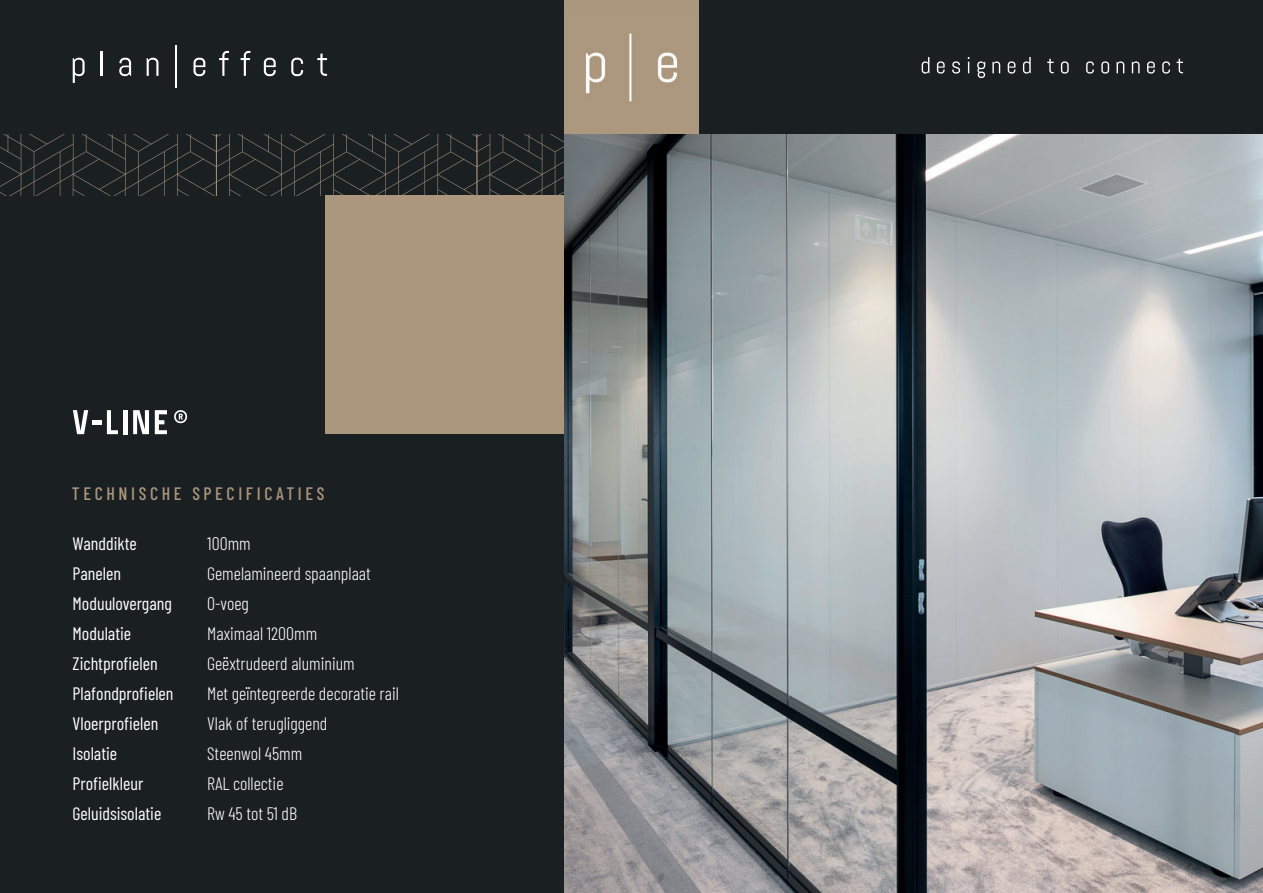
<style>
.page{position:relative;width:1263px;height:893px;background:#1a1f22}
.page>*{position:absolute;margin:0;border:0;box-sizing:border-box;transform-origin:0 0}
.t1{font:300 18px "Barlow Condensed";color:#fff}
.t2{font:18px "Barlow Condensed";color:#fff}
.t3{font:500 18px "Barlow Condensed";letter-spacing:.2em;color:#ab977e}
</style>
<div class="page">
<div style="left:325px;top:195px;width:239px;height:239px;background:#ab977e"></div>
<svg style="left:0;top:134px;width:564px;height:61px"></svg>
<hr style="left:477px;top:134px;width:1px;height:61px;background:#ab977e">
<div style="left:564px;top:13px;width:135px;height:121px;background:#ac977f"></div>
<svg style="left:73px;top:58px;width:12px;height:25px"></svg>
<hr style="left:101px;top:51px;width:2px;height:25px;background:#fff">
<svg style="left:119px;top:58px;width:12px;height:18px"></svg>
<svg style="left:147px;top:58px;width:11px;height:18px"></svg>
<svg style="left:193px;top:58px;width:12px;height:18px"></svg>
<svg style="left:219px;top:51px;width:10px;height:25px"></svg>
<svg style="left:241px;top:51px;width:9px;height:25px"></svg>
<svg style="left:264px;top:58px;width:12px;height:18px"></svg>
<svg style="left:291px;top:58px;width:12px;height:18px"></svg>
<svg style="left:317px;top:53px;width:10px;height:23px"></svg>
<hr style="left:176px;top:46px;width:1px;height:42px;background:#fff">
<svg style="left:937px;top:61px;width:8px;height:13px"></svg>
<svg style="left:952px;top:61px;width:8px;height:13px"></svg>
<svg style="left:968px;top:57px;width:1px;height:16px"></svg>
<svg style="left:977px;top:61px;width:8px;height:17px"></svg>
<svg style="left:992px;top:61px;width:8px;height:12px"></svg>
<svg style="left:1008px;top:61px;width:7px;height:13px"></svg>
<svg style="left:1023px;top:57px;width:8px;height:17px"></svg>
<svg style="left:1047px;top:59px;width:7px;height:14px"></svg>
<svg style="left:1061px;top:61px;width:8px;height:13px"></svg>
<svg style="left:1086px;top:61px;width:8px;height:13px"></svg>
<svg style="left:1101px;top:61px;width:8px;height:13px"></svg>
<svg style="left:1116px;top:61px;width:8px;height:12px"></svg>
<svg style="left:1132px;top:61px;width:7px;height:12px"></svg>
<svg style="left:1147px;top:61px;width:8px;height:13px"></svg>
<svg style="left:921px;top:57px;width:9px;height:17px"></svg>
<svg style="left:1162px;top:59px;width:21px;height:15px"></svg>
<div style="left:564px;top:0;width:135px;height:13px;background:#ab977e"></div>
<img style="left:564px;top:134px;width:699px;height:759px">
<svg style="left:73px;top:410px;width:45px;height:24px"></svg>
<hr style="left:123px;top:410px;width:4px;height:24px;background:#fff">
<svg style="left:133px;top:410px;width:16px;height:24px"></svg>
<svg style="left:155px;top:410px;width:12px;height:24px"></svg>
<svg style="left:174px;top:410px;width:13px;height:13px"></svg>
<p class="t3" style="left:72px;top:483px;width:254px">TECHNISCHE SPECIFICATIES</p>
<p class="t2" style="left:73px;top:537px;width:66px">Wanddikte</p>
<p class="t1" style="left:207px;top:537px;width:45px">100mm</p>
<p class="t2" style="left:73px;top:567px;width:50px">Panelen</p>
<p class="t1" style="left:207px;top:567px;width:165px">Gemelamineerd spaanplaat</p>
<p class="t2" style="left:73px;top:597px;width:101px">Moduulovergang</p>
<p class="t1" style="left:207px;top:597px;width:43px">0-voeg</p>
<p class="t2" style="left:73px;top:627px;width:60px">Modulatie</p>
<p class="t1" style="left:207px;top:627px;width:112px">Maximaal 1200mm</p>
<p class="t2" style="left:73px;top:651px;width:87px">Zichtpro昀椀elen</p>
<p class="t1" style="left:207px;top:657px;width:149px">Geëxtrudeerd aluminium</p>
<p class="t2" style="left:73px;top:681px;width:102px">Plafondpro昀椀elen</p>
<p class="t1" style="left:207px;top:687px;width:193px">Met geïntegreerde decoratie rail</p>
<p class="t2" style="left:73px;top:711px;width:87px">Vloerpro昀椀elen</p>
<p class="t1" style="left:207px;top:717px;width:122px">Vlak of terugliggend</p>
<p class="t2" style="left:73px;top:747px;width:46px">Isolatie</p>
<p class="t1" style="left:207px;top:747px;width:97px">Steenwol 45mm</p>
<p class="t2" style="left:73px;top:771px;width:72px">Pro昀椀elkleur</p>
<p class="t1" style="left:207px;top:777px;width:78px">RAL collectie</p>
<p class="t2" style="left:73px;top:807px;width:90px">Geluidsisolatie</p>
<p class="t1" style="left:207px;top:807px;width:91px">Rw 45 tot 51 dB</p>
</div>
